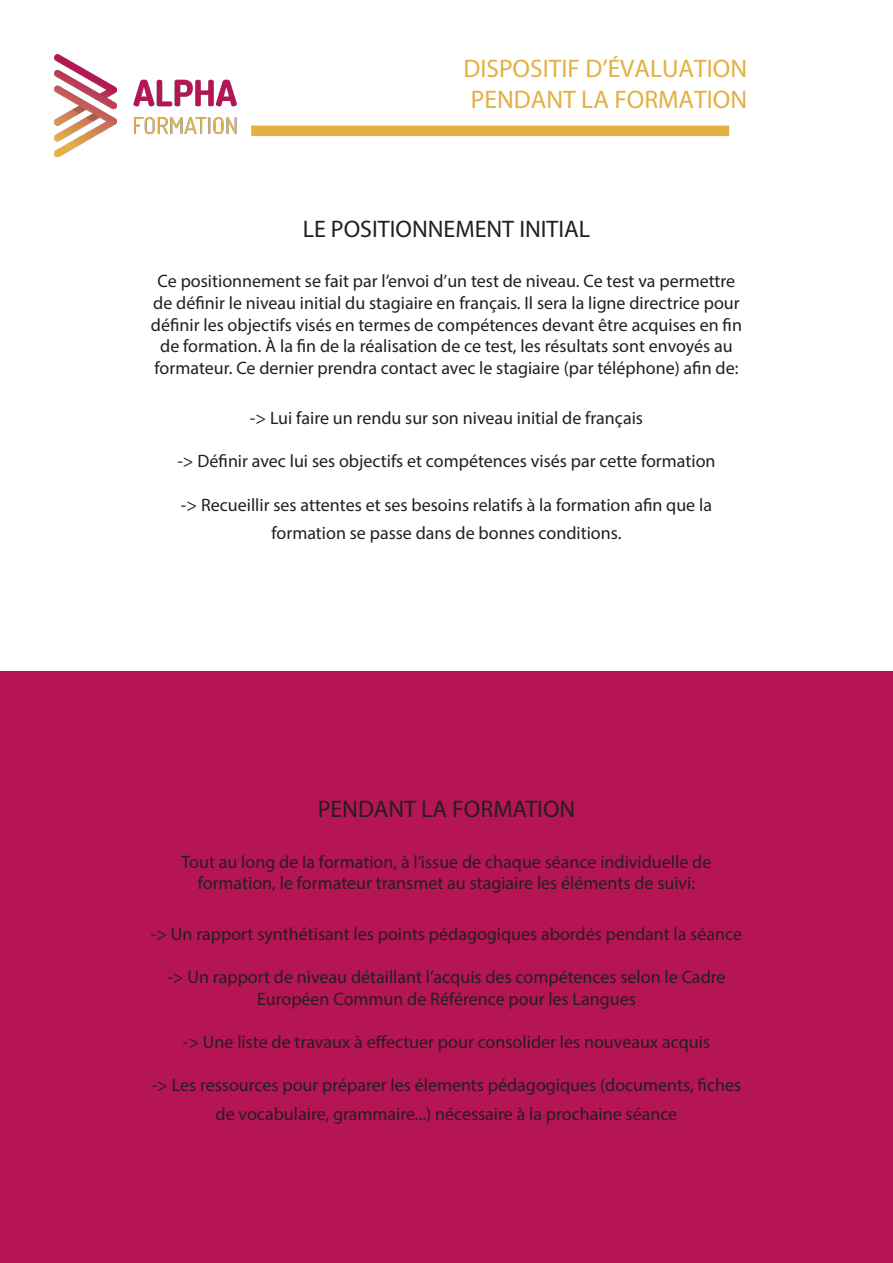
<style>
.page{position:relative;width:893px;height:1263px;background:#fff}
.page>*{position:absolute;margin:0;border:0;box-sizing:border-box;transform-origin:0 0}
.t1{font:25.5px/30.6px "Myriad Pro";color:#e3b041}
.t2{font:24px "Myriad Pro";color:#231f20}
.t3{font:18px/21.6px "Myriad Pro";color:#231f20;text-align:center}
</style>
<div class="page">
<img style="left:55px;top:54px;width:182px;height:103px">
<div style="left:0;top:672px;width:893px;height:591px;background:#b51554"></div>
<div style="left:251px;top:126px;width:478px;height:10px;background:#e3b041"></div>
<p class="t1" style="left:463px;top:53px;width:285px">DISPOSITIF D’ÉVALUATION<br>PENDANT LA FORMATION</p>
<p class="t2" style="left:303px;top:214px;width:289px">LE POSITIONNEMENT INITIAL</p>
<p class="t3" style="left:151px;top:270px;width:593px">Ce positionnement se fait par l’envoi d’un test de niveau. Ce test va permettre de définir le niveau initial du stagiaire en français. Il sera la ligne directrice pour définir les objectifs visés en termes de compétences devant être acquises en fin de formation. À la fin de la réalisation de ce test, les résultats sont envoyés au formateur. Ce dernier prendra contact avec le stagiaire (par téléphone) afin de:</p>
<p class="t3" style="left:250px;top:407px;width:395px">-&gt; Lui faire un rendu sur son niveau initial de français</p>
<p class="t3" style="left:177px;top:450px;width:540px">-&gt; Définir avec lui ses objectifs et compétences visés par cette formation</p>
<p class="t3" style="left:181px;top:490px;width:533px;line-height:28.8px">-&gt; Recueillir ses attentes et ses besoins relatifs à la formation afin que la formation se passe dans de bonnes conditions.</p>
<p class="t2" style="left:318px;top:795px;width:259px">PENDANT LA FORMATION</p>
<p class="t3" style="left:182px;top:851px;width:531px">Tout au long de la formation, à l’issue de chaque séance individuelle de formation, le formateur transmet au stagiaire les éléments de suivi:</p>
<p class="t3" style="left:151px;top:923px;width:593px">-&gt; Un rapport synthétisant les points pédagogiques abordés pendant la séance</p>
<p class="t3" style="left:167px;top:966px;width:560px">-&gt; Un rapport de niveau détaillant l’acquis des compétences selon le Cadre<br>Européen Commun de Référence pour les Langues</p>
<p class="t3" style="left:183px;top:1031px;width:529px">-&gt; Une liste de travaux à effectuer pour consolider les nouveaux acquis</p>
<p class="t3" style="left:152px;top:1070px;width:591px;line-height:28.8px">-&gt; Les ressources pour préparer les élements pédagogiques (documents, fiches de vocabulaire, grammaire...) nécessaire à la prochaine séance</p>
</div>
